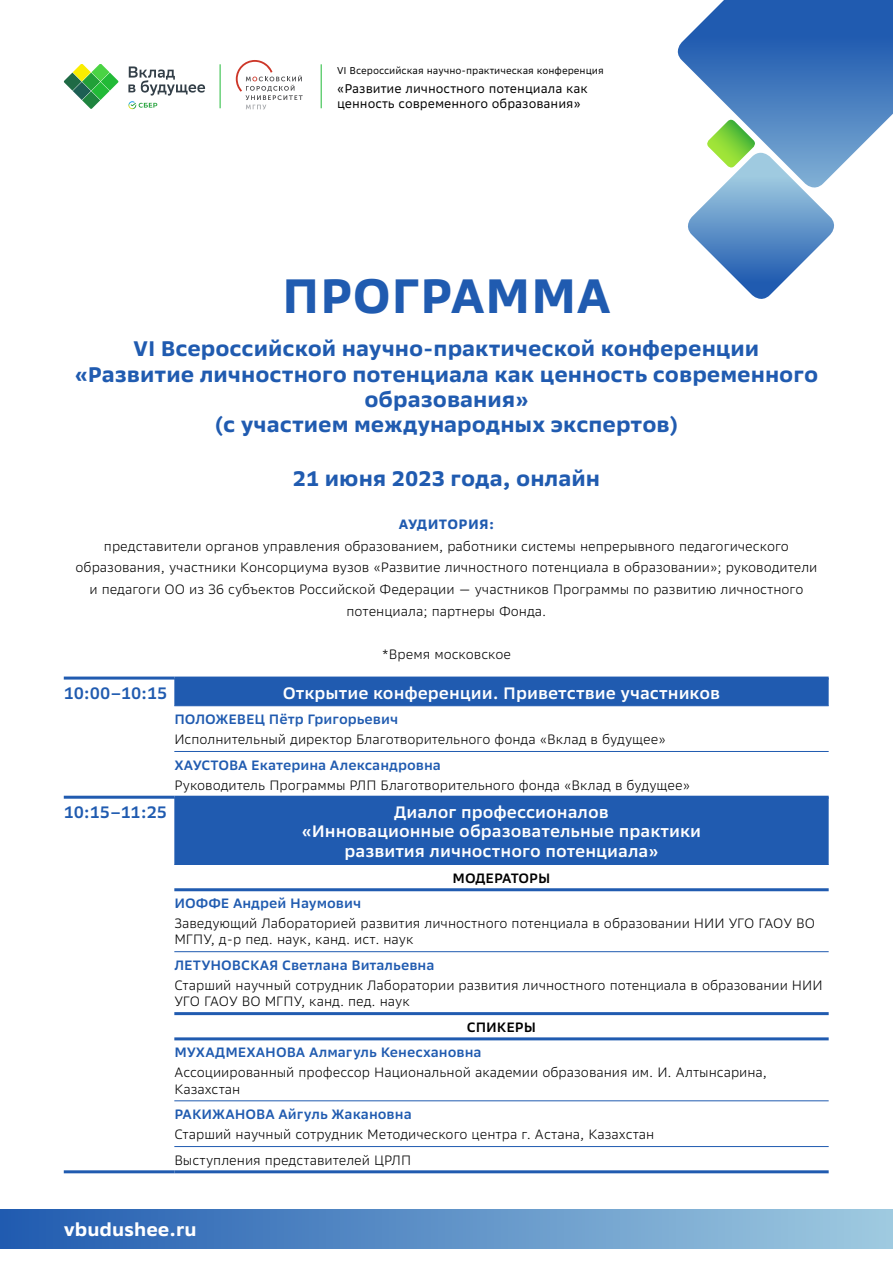
<style>
.page{position:relative;width:893px;height:1263px;background:#fff}
.page>*{position:absolute;margin:0;border:0;box-sizing:border-box;transform-origin:0 0}
.t1{font:700 48px "SB Sans Text";letter-spacing:.01em;color:#205bb0}
.t2{font:700 21px/25.2px "SB Sans Text";color:#205bb0;text-align:center}
.t3{font:700 18px "SB Sans Text";color:#fff}
.t4{font:600 16.5px/19.8px "SB Sans Text";color:#fff;text-align:center}
.t5{font:600 16.5px "SB Sans Text";letter-spacing:-.02em;color:#205bb0}
.t6{font:300 13.5px/16.2px "SB Sans Text";color:#000}
.t7{font:600 13.5px "SB Sans Text";color:#205bb0}
.t8{font:600 13.5px "SB Sans Text";color:#000}
.t9{font:700 13.5px "SB Sans Text";letter-spacing:.03em;color:#205bb0}
.t10{font:12.45px/15px "SB Sans Text";color:#000}
.t11{font:9.9px "SB Sans Text";color:#000}
</style>
<div class="page">
<div style="left:0;top:1210px;width:893px;height:38px;background:linear-gradient(to right,#205bb0,#9fcae0)"></div>
<svg style="left:677px;top:0;width:216px;height:299px"></svg>
<svg style="left:64px;top:64px;width:55px;height:45px"></svg>
<svg style="left:128px;top:66px;width:77px;height:43px"></svg>
<svg style="left:236px;top:60px;width:67px;height:49px"></svg>
<hr style="left:220px;top:64px;width:1px;height:44px;background:#21ba38">
<hr style="left:321px;top:64px;width:1px;height:44px;background:#21ba38">
<svg style="left:174px;top:679px;width:655px;height:185px;fill:#205bb0"></svg>
<hr style="left:64px;top:1170px;width:110px;height:3px;background:#205bb0">
<hr style="left:174px;top:1170px;width:655px;height:3px;background:#205bb0">
<hr style="left:64px;top:676px;width:110px;height:3px;background:#205bb0">
<hr style="left:174px;top:676px;width:655px;height:3px;background:#205bb0">
<hr style="left:64px;top:796px;width:110px;height:3px;background:#205bb0">
<hr style="left:174px;top:796px;width:655px;height:3px;background:#205bb0">
<hr style="left:174px;top:705px;width:655px;height:1px;background:#205bb0">
<hr style="left:174px;top:864px;width:655px;height:1px;background:#205bb0">
<hr style="left:174px;top:751px;width:655px;height:1px;background:#205bb0">
<hr style="left:174px;top:888px;width:655px;height:3px;background:#205bb0">
<hr style="left:174px;top:1012px;width:655px;height:3px;background:#205bb0">
<hr style="left:174px;top:1037px;width:655px;height:3px;background:#205bb0">
<hr style="left:174px;top:951px;width:655px;height:1px;background:#205bb0">
<hr style="left:174px;top:1100px;width:655px;height:1px;background:#205bb0">
<hr style="left:174px;top:1146px;width:655px;height:1px;background:#205bb0">
<p class="t11" style="left:337px;top:64px;width:268px">VI Всероссийская научно-практическая конференция</p>
<p class="t10" style="left:337px;top:81px;width:252px">«Развитие личностного потенциала как ценность современного образования»</p>
<h1 class="t1" style="left:282px;top:266px;width:330px">ПРОГРАММА</h1>
<h2 class="t2" style="left:75px;top:336px;width:745px">VI Всероссийской научно-практической конференции «Развитие личностного потенциала как ценность современного образования»<br>(с участием международных экспертов)</h2>
<h2 class="t2" style="left:293px;top:466px;width:309px">21 июня 2023 года, онлайн</h2>
<p class="t9" style="left:399px;top:516px;width:97px">АУДИТОРИЯ:</p>
<p class="t6" style="left:76px;top:535px;width:743px;line-height:21.6px;text-align:center">представители органов управления образованием, работники системы непрерывного педагогического образования, участники Консорциума вузов «Развитие личностного потенциала в образовании»; руководители и педагоги ОО из 36 субъектов Российской Федерации — участников Программы по развитию личностного потенциала; партнеры Фонда.</p>
<p class="t6" style="left:382px;top:646px;width:131px">*Время московское</p>
<p class="t5" style="left:64px;top:682px;width:105px">10:00–10:15</p>
<p class="t4" style="left:283px;top:683px;width:439px">Открытие конференции. Приветствие участников</p>
<p class="t7" style="left:174px;top:711px;width:225px">ПОЛОЖЕВЕЦ Пётр Григорьевич</p>
<p class="t6" style="left:174px;top:731px;width:493px">Исполнительный директор Благотворительного фонда «Вклад в будущее»</p>
<p class="t7" style="left:174px;top:756px;width:268px">ХАУСТОВА Екатерина Александровна</p>
<p class="t6" style="left:174px;top:777px;width:517px">Руководитель Программы РЛП Благотворительного фонда «Вклад в будущее»</p>
<p class="t5" style="left:64px;top:802px;width:105px">10:15–11:25</p>
<p class="t4" style="left:302px;top:802px;width:401px">Диалог профессионалов<br>«Инновационные образовательные практики развития личностного потенциала»</p>
<p class="t8" style="left:453px;top:869px;width:99px">МОДЕРАТОРЫ</p>
<p class="t7" style="left:174px;top:895px;width:188px">ИОФФЕ Андрей Наумович</p>
<p class="t6" style="left:174px;top:915px;width:642px">Заведующий Лабораторией развития личностного потенциала в образовании НИИ УГО ГАОУ ВО<br>МГПУ, д-р пед. наук, канд. ист. наук</p>
<p class="t7" style="left:174px;top:957px;width:262px">ЛЕТУНОВСКАЯ Светлана Витальевна</p>
<p class="t6" style="left:174px;top:977px;width:650px">Старший научный сотрудник Лаборатории развития личностного потенциала в образовании НИИ<br>УГО ГАОУ ВО МГПУ, канд. пед. наук</p>
<p class="t8" style="left:467px;top:1018px;width:71px">СПИКЕРЫ</p>
<p class="t7" style="left:174px;top:1044px;width:309px">МУХАДМЕХАНОВА Алмагуль Кенесхановна</p>
<p class="t6" style="left:174px;top:1064px;width:594px">Ассоциированный профессор Национальной академии образования им. И. Алтынсарина,<br>Казахстан</p>
<p class="t7" style="left:174px;top:1106px;width:239px">РАКИЖАНОВА Айгуль Жакановна</p>
<p class="t6" style="left:174px;top:1122px;width:482px;line-height:25.2px">Старший научный сотрудник Методического центра г. Астана, Казахстан<br>Выступления представителей ЦРЛП</p>
<h3 class="t3" style="left:64px;top:1219px;width:135px">vbudushee.ru</h3>
</div>
